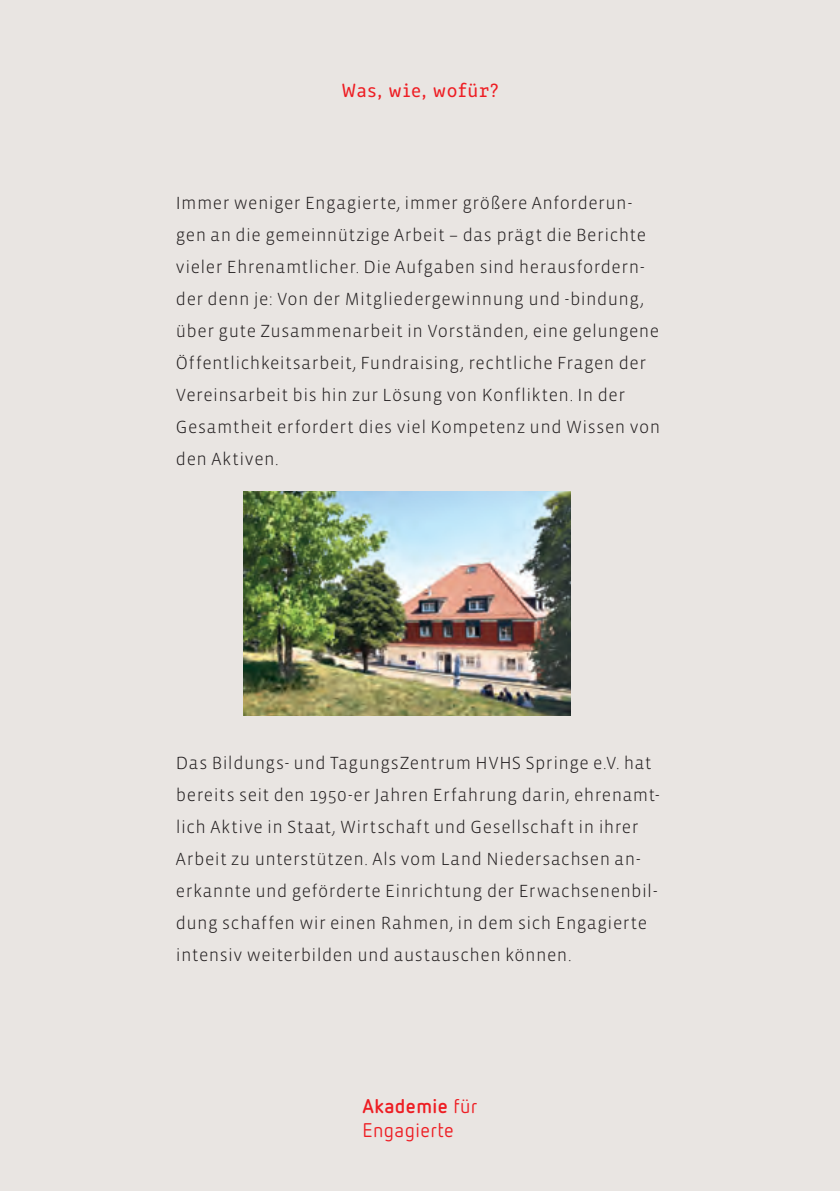
<style>
.page{position:relative;width:840px;height:1191px;background:#fff}
.page>*{position:absolute;margin:0;border:0;box-sizing:border-box;transform-origin:0 0}
.t1{font:20px "Clone Rounded Latn";letter-spacing:.035em;color:#ee1d23}
.t2{font:19.8px/24px "Netto OT";letter-spacing:.02em;color:#ee1d23}
.t3{font:300 18px/32px "Vista Sans OT";letter-spacing:.025em;color:#231f20}
.s1{font-weight:700}
</style>
<div class="page">
<div style="left:0;top:0;width:839px;height:1191px;background:#e9e5e2"></div>
<img style="left:243px;top:491px;width:327px;height:224px">
<p class="t1" style="left:341px;top:75px;width:159px">Was, wie, wofür?</p>
<p class="t3" style="left:176px;top:187px;width:485px">Immer weniger Engagierte, immer größere Anforderun&shy;gen an die gemeinnützige Arbeit – das prägt die Berichte vieler Ehrenamtlicher. Die Aufgaben sind herausfordern&shy;der denn je: Von der Mitgliedergewinnung und -bindung, über gute Zusammenarbeit in Vorständen, eine gelungene Öffentlichkeitsarbeit, Fundraising, rechtliche Fragen der Vereinsarbeit bis hin zur Lösung von Konflikten. In der Gesamtheit erfordert dies viel Kompetenz und Wissen von den Aktiven.</p>
<p class="t3" style="left:176px;top:747px;width:485px">Das Bildungs- und TagungsZentrum HVHS Springe e.V. hat bereits seit den 1950-er Jahren Erfahrung darin, ehrenamt&shy;lich Aktive in Staat, Wirtschaft und Gesellschaft in ihrer Arbeit zu unterstützen. Als vom Land Niedersachsen an&shy;erkannte und geförderte Einrichtung der Erwachsenenbil&shy;dung schaffen wir einen Rahmen, in dem sich Engagierte intensiv weiterbilden und austauschen können.</p>
<p class="t2" style="left:362px;top:1094px;width:116px"><span class="s1">Akademie</span> für<br>Engagierte</p>
</div>
